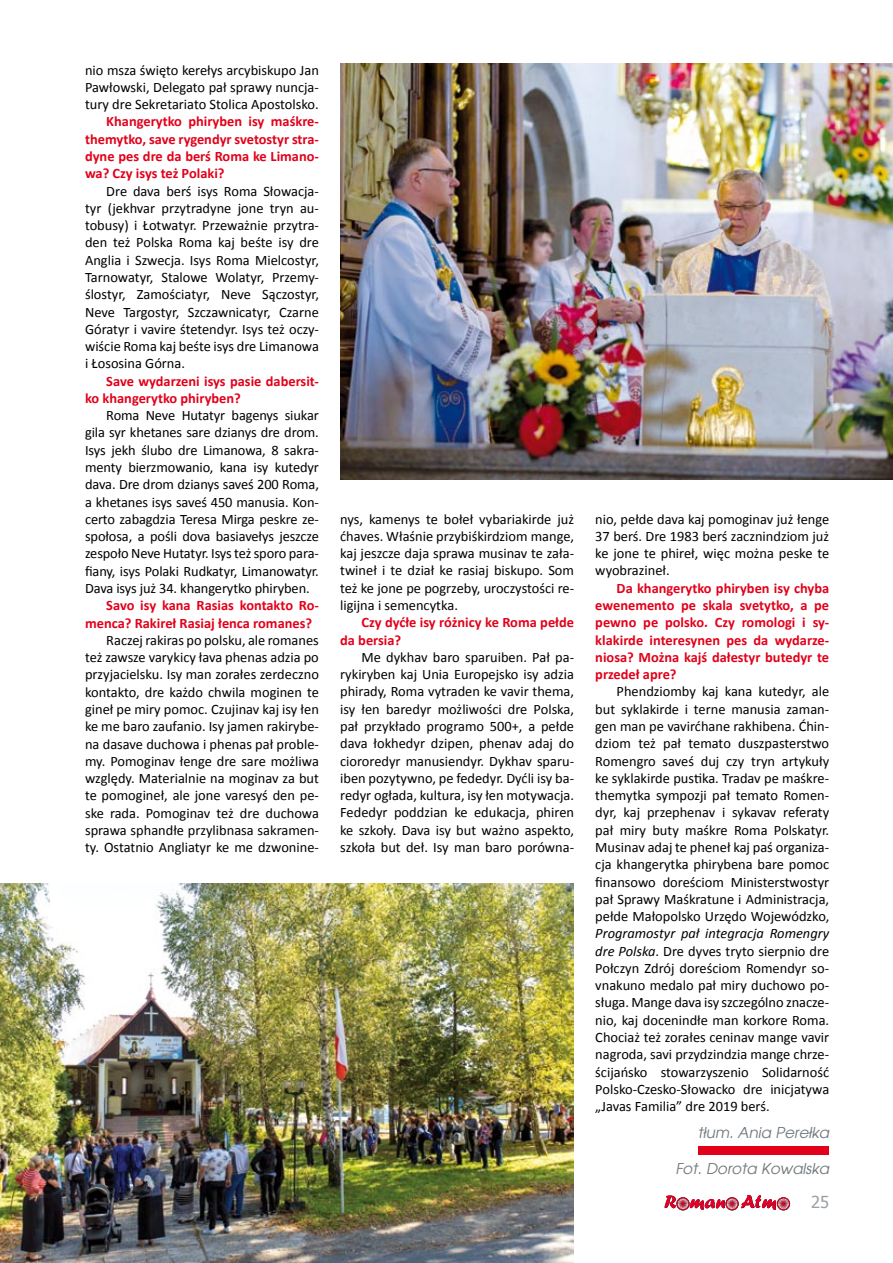
<style>
.page{position:relative;width:893px;height:1263px;background:#fff}
.page>*{position:absolute;margin:0;border:0;box-sizing:border-box;transform-origin:0 0}
.t1{font:16.5px "Tahoma";color:#99a1a6}
.t2{font:italic 15px "Avalon";color:#72787d}
.t3{font:14.4px/17.2px "Calibri";color:#000;text-align:justify}
.t4{font:700 14.4px/17.2px "Calibri";color:#e2001a}
.s1{font-style:italic}
</style>
<div class="page">
<svg style="left:664px;top:1195px;width:126px;height:15px"></svg>
<img style="left:0;top:883px;width:574px;height:380px">
<img style="left:340px;top:64px;width:553px;height:415px">
<div style="left:698px;top:1146px;width:131px;height:8px;background:#e2001a"></div>
<p class="t3" style="left:85px;top:60px;width:235px">nio msza święto kerełys arcybiskupo Jan Pawłowski, Delegato pał sprawy nuncja&shy;tury dre Sekretariato Stolica Apostolsko.</p>
<p class="t4" style="left:85px;top:112px;width:235px;text-align:justify;text-indent:21px">Khangerytko phiryben isy maśkre&shy;themytko, save rygendyr svetostyr stra&shy;dyne pes dre da berś Roma ke Limano&shy;wa? Czy isys też Polaki?</p>
<p class="t3" style="left:85px;top:181px;width:235px;text-indent:21px">Dre dava berś isys Roma Słowacja&shy;tyr (jekhvar przytradyne jone tryn au&shy;tobusy) i Łotwatyr. Przeważnie przytra&shy;den też Polska Roma kaj beśte isy dre Anglia i Szwecja. Isys Roma Mielcostyr, Tarnowatyr, Stalowe Wolatyr, Przemy&shy;ślostyr, Zamościatyr, Neve Sączostyr, Neve Targostyr, Szczawnicatyr, Czarne Góratyr i vavire śtetendyr. Isys też oczy&shy;wiście Roma kaj beśte isys dre Limanowa i Łososina Górna.</p>
<p class="t4" style="left:85px;top:372px;width:235px;text-indent:21px">Save wydarzeni isys pasie dabersit&shy;ko khangerytko phiryben?</p>
<p class="t3" style="left:85px;top:406px;width:235px;text-indent:21px">Roma Neve Hutatyr bagenys siukar gila syr khetanes sare dzianys dre drom.<br>Isys jekh ślubo dre Limanowa, 8 sakra&shy;menty bierzmowanio, kana isy kutedyr dava. Dre drom dzianys saveś 200 Roma, a khetanes isys saveś 450 manusia. Kon&shy;certo zabagdzia Teresa Mirga peskre ze&shy;społosa, a pośli dova basiavełys jeszcze zespoło Neve Hutatyr. Isys też sporo para&shy;fiany, isys Polaki Rudkatyr, Limanowatyr.<br>Dava isys już 34. khangerytko phiryben.</p>
<p class="t4" style="left:85px;top:596px;width:235px;text-indent:21px">Savo isy kana Rasias kontakto Ro&shy;menca? Rakireł Rasiaj łenca romanes?</p>
<p class="t3" style="left:85px;top:631px;width:235px;text-indent:21px">Raczej rakiras po polsku, ale romanes też zawsze varykicy łava phenas adzia po przyjacielsku. Isy man zorałes zerdeczno kontakto, dre każdo chwila moginen te gineł pe miry pomoc. Czujinav kaj isy łen ke me baro zaufanio. Isy jamen rakirybe&shy;na dasave duchowa i phenas pał proble&shy;my. Pomoginav łenge dre sare możliwa względy. Materialnie na moginav za but te pomogineł, ale jone varesyś den pe&shy;ske rada. Pomoginav też dre duchowa sprawa sphandłe przylibnasa sakramen&shy;ty. Ostatnio Angliatyr ke me dzwonine-</p>
<p class="t3" style="left:340px;top:509px;width:235px">nys, kamenys te bołeł vybariakirde już ćhaves. Właśnie przybiśkirdziom mange, kaj jeszcze daja sprawa musinav te zała&shy;twineł i te dział ke rasiaj biskupo. Som też ke jone pe pogrzeby, uroczystości re&shy;ligijna i semencytka.</p>
<p class="t4" style="left:340px;top:613px;width:235px;text-indent:21px">Czy dyćłe isy różnicy ke Roma pełde da bersia?</p>
<p class="t3" style="left:340px;top:648px;width:235px;text-indent:21px">Me dykhav baro sparuiben. Pał pa&shy;rykiryben kaj Unia Europejsko isy adzia phirady, Roma vytraden ke vavir thema, isy łen baredyr możliwości dre Polska, pał przykłado programo 500+, a pełde dava łokhedyr dzipen, phenav adaj do ciororedyr manusiendyr. Dykhav sparu&shy;iben pozytywno, pe fededyr. Dyćli isy ba&shy;redyr ogłada, kultura, isy łen motywacja.<br>Fededyr poddzian ke edukacja, phiren ke szkoły. Dava isy but ważno aspekto, szkoła but deł. Isy man baro porówna-</p>
<p class="t3" style="left:595px;top:509px;width:235px">nio, pełde dava kaj pomoginav już łenge 37 berś. Dre 1983 berś zacznindziom już ke jone te phireł, więc można peske te wyobrazineł.</p>
<p class="t4" style="left:595px;top:579px;width:235px;text-align:justify;text-indent:21px">Da khangerytko phiryben isy chyba ewenemento pe skala svetytko, a pe pewno pe polsko. Czy romologi i sy&shy;klakirde interesynen pes da wydarze&shy;niosa? Można kajś dałestyr butedyr te przedeł apre?</p>
<p class="t3" style="left:595px;top:682px;width:235px;text-indent:21px">Phendziomby kaj kana kutedyr, ale but syklakirde i terne manusia zaman&shy;gen man pe vavirćhane rakhibena. Ćhin&shy;dziom też pał temato duszpasterstwo Romengro saveś duj czy tryn artykuły ke syklakirde pustika. Tradav pe maśkre&shy;themytka sympozji pał temato Romen&shy;dyr, kaj przephenav i sykavav referaty pał miry buty maśkre Roma Polskatyr.<br>Musinav adaj te pheneł kaj paś organiza&shy;cja khangerytka phirybena bare pomoc finansowo doreściom Ministerstwostyr pał Sprawy Maśkratune i Administracja, pełde Małopolsko Urzędo Wojewódzko,</p>
<p class="t3" style="left:595px;top:924px;width:235px"><span class="s1">Programostyr pał integracja Romengry dre Polska</span>. Dre dyves tryto sierpnio dre Połczyn Zdrój doreściom Romendyr so&shy;vnakuno medalo pał miry duchowo po&shy;sługa. Mange dava isy szczególno znacze&shy;nio, kaj docenindłe man korkore Roma.<br>Chociaż też zorałes ceninav mange vavir nagroda, savi przydzindzia mange chrze&shy;ścijańsko stowarzyszenio Solidarność Polsko-Czesko-Słowacko dre inicjatywa „Javas Familia” dre 2019 berś.</p>
<p class="t2" style="left:698px;top:1123px;width:133px">tłum. Ania Perełka</p>
<p class="t2" style="left:675px;top:1160px;width:155px">Fot. Dorota Kowalska</p>
<p class="t1" style="left:811px;top:1190px;width:10px">25</p>
</div>
